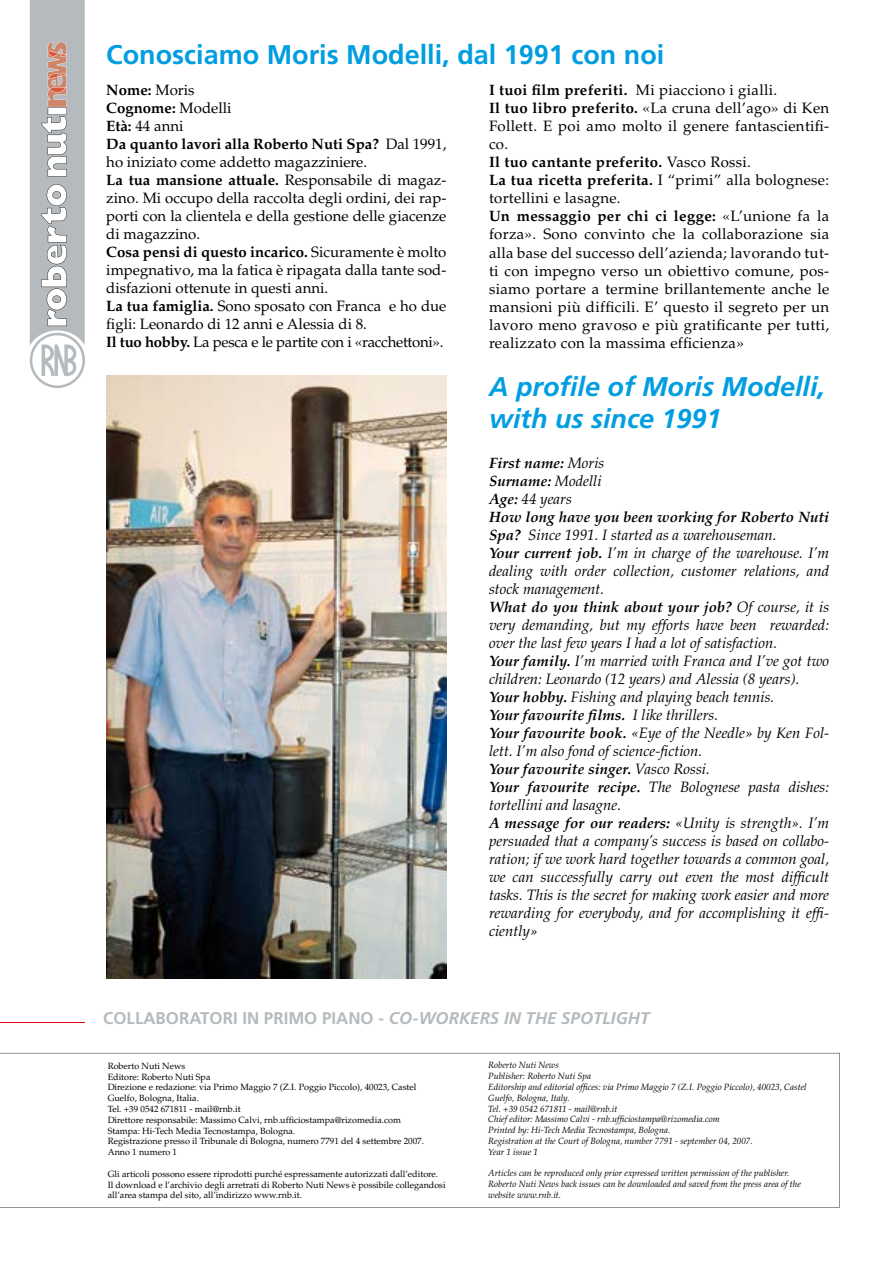
<style>
.page{position:relative;width:893px;height:1263px;background:#fff}
.page>*{position:absolute;margin:0;border:0;box-sizing:border-box;transform-origin:0 0}
.t1{font:italic 700 27px/32.4px "Frutiger";color:#009ee0}
.t2{font:700 27px "Frutiger";color:#009ee0}
.t3{font:700 16.8px "Frutiger";color:#b4babd}
.t4{font:italic 15px/18px "Palatino";color:#000}
.t5{font:15px/18px "Palatino";letter-spacing:.02em;color:#000}
.t6{font:15px/18px "Palatino";color:#000}
.t7{font:9px/10.8px "Palatino";color:#000}
.t8{font:italic 9px/10.8px "Palatino";color:#000}
.s1{font-weight:700}
.s2{font-style:italic}
</style>
<div class="page">
<svg style="left:30px;top:0;width:55px;height:388px"></svg>
<svg style="left:0;top:1053px;width:840px;height:154px"></svg>
<img style="left:106px;top:376px;width:340px;height:602px">
<hr style="left:0;top:1022px;width:85px;height:1px;background:#e2001a">
<h1 class="t2" style="left:106px;top:38px;width:560px">Conosciamo Moris Modelli, dal 1991 con noi</h1>
<p class="t6" style="left:106px;top:81px;width:342px"><span class="s1">Nome:</span> Moris<br><span class="s1">Cognome:</span> Modelli<br><span class="s1">Età:</span> 44 anni<br><span class="s1">Da quanto lavori alla Roberto Nuti Spa?</span> Dal 1991, ho iniziato come addetto magazziniere.<br><span class="s1">La tua mansione attuale.</span> Responsabile di magaz&shy;zino. Mi occupo della raccolta degli ordini, dei rap&shy;porti con la clientela e della gestione delle giacenze di magazzino.<br><span class="s1">Cosa pensi di questo incarico.</span> Sicuramente è molto impegnativo, ma la fatica è ripagata dalla tante sod&shy;disfazioni ottenute in questi anni.<br><span class="s1">La tua famiglia.</span> Sono sposato con Franca e ho due figli: Leonardo di 12 anni e Alessia di 8.<br><span class="s1">Il tuo hobby.</span> La pesca e le partite con i «racchettoni».</p>
<p class="t5" style="left:489px;top:82px;width:342px"><span class="s1">I tuoi film preferiti.</span> Mi piacciono i gialli.<br><span class="s1">Il tuo libro preferito.</span> «La cruna dell’ago» di Ken Follett. E poi amo molto il genere fantascientifi&shy;co.<br><span class="s1">Il tuo cantante preferito.</span> Vasco Rossi.<br><span class="s1">La tua ricetta preferita.</span> I “primi” alla bolognese: tortellini e lasagne.<br><span class="s1">Un messaggio per chi ci legge:</span> «L’unione fa la forza». Sono convinto che la collaborazione sia alla base del successo dell’azienda; lavorando tut&shy;ti con impegno verso un obiettivo comune, pos&shy;siamo portare a termine brillantemente anche le mansioni più difficili. E’ questo il segreto per un lavoro meno gravoso e più gratificante per tutti, realizzato con la massima efficienza»</p>
<h1 class="t1" style="left:489px;top:370px;width:338px">A profile of Moris Modelli, with us since 1991</h1>
<p class="t4" style="left:489px;top:454px;width:342px"><span class="s1">First name:</span> Moris<br><span class="s1">Surname:</span> Modelli<br><span class="s1">Age:</span> 44 years<br><span class="s1">How long have you been working for Roberto Nuti Spa?</span> Since 1991. I started as a warehouseman.<br><span class="s1">Your current job.</span> I’m in charge of the warehouse. I’m dealing with order collection, customer relations, and stock management.<br><span class="s1">What do you think about your job?</span> Of course, it is very demanding, but my efforts have been rewarded: over the last few years I had a lot of satisfaction.<br><span class="s1">Your family.</span> I’m married with Franca and I’ve got two children: Leonardo (12 years) and Alessia (8 years).<br><span class="s1">Your hobby.</span> Fishing and playing beach tennis.<br><span class="s1">Your favourite films.</span> I like thrillers.<br><span class="s1">Your favourite book.</span> «Eye of the Needle» by Ken Fol&shy;lett. I’m also fond of science-fiction.<br><span class="s1">Your favourite singer.</span> Vasco Rossi.<br><span class="s1">Your favourite recipe.</span> The Bolognese pasta dishes: tortellini and lasagne.<br><span class="s1">A message for our readers:</span> «Unity is strength». I’m persuaded that a company’s success is based on collabo&shy;ration; if we work hard together towards a common goal, we can successfully carry out even the most difficult tasks. This is the secret for making work easier and more rewarding for everybody, and for accomplishing it effi&shy;ciently»</p>
<p class="t3" style="left:103px;top:1008px;width:548px">COLLABORATORI IN PRIMO PIANO - <span class="s2">CO-WORKERS IN THE SPOTLIGHT</span></p>
<p class="t7" style="left:108px;top:1060px;width:318px">Roberto Nuti News<br>Editore: Roberto Nuti Spa<br>Direzione e redazione: via Primo Maggio 7 (Z.I. Poggio Piccolo), 40023, Castel Guelfo, Bologna, Italia.<br>Tel. +39 0542 671811 - mail@rnb.it<br>Direttore responsabile: Massimo Calvi, rnb.ufficiostampa@rizomedia.com Stampa: Hi-Tech Media Tecnostampa, Bologna.<br>Registrazione presso il Tribunale di Bologna, numero 7791 del 4 settembre 2007.<br>Anno 1 numero 1</p>
<p class="t7" style="left:108px;top:1168px;width:340px">Gli articoli possono essere riprodotti purché espressamente autorizzati dall’editore.<br>Il download e l’archivio degli arretrati di Roberto Nuti News è possibile collegandosi all’area stampa del sito, all’indirizzo www.rnb.it.</p>
<p class="t8" style="left:488px;top:1060px;width:320px">Roberto Nuti News<br>Publisher: Roberto Nuti Spa<br>Editorship and editorial offices: via Primo Maggio 7 (Z.I. Poggio Piccolo), 40023, Castel Guelfo, Bologna, Italy.<br>Tel. +39 0542 671811 - mail@rnb.it<br>Chief editor: Massimo Calvi - rnb.ufficiostampa@rizomedia.com<br>Printed by: Hi-Tech Media Tecnostampa, Bologna.<br>Registration at the Court of Bologna, number 7791 - september 04, 2007.<br>Year 1 issue 1</p>
<p class="t8" style="left:488px;top:1168px;width:314px">Articles can be reproduced only prior expressed written permission of the publisher.<br>Roberto Nuti News back issues can be downloaded and saved from the press area of the website www.rnb.it.</p>
</div>
